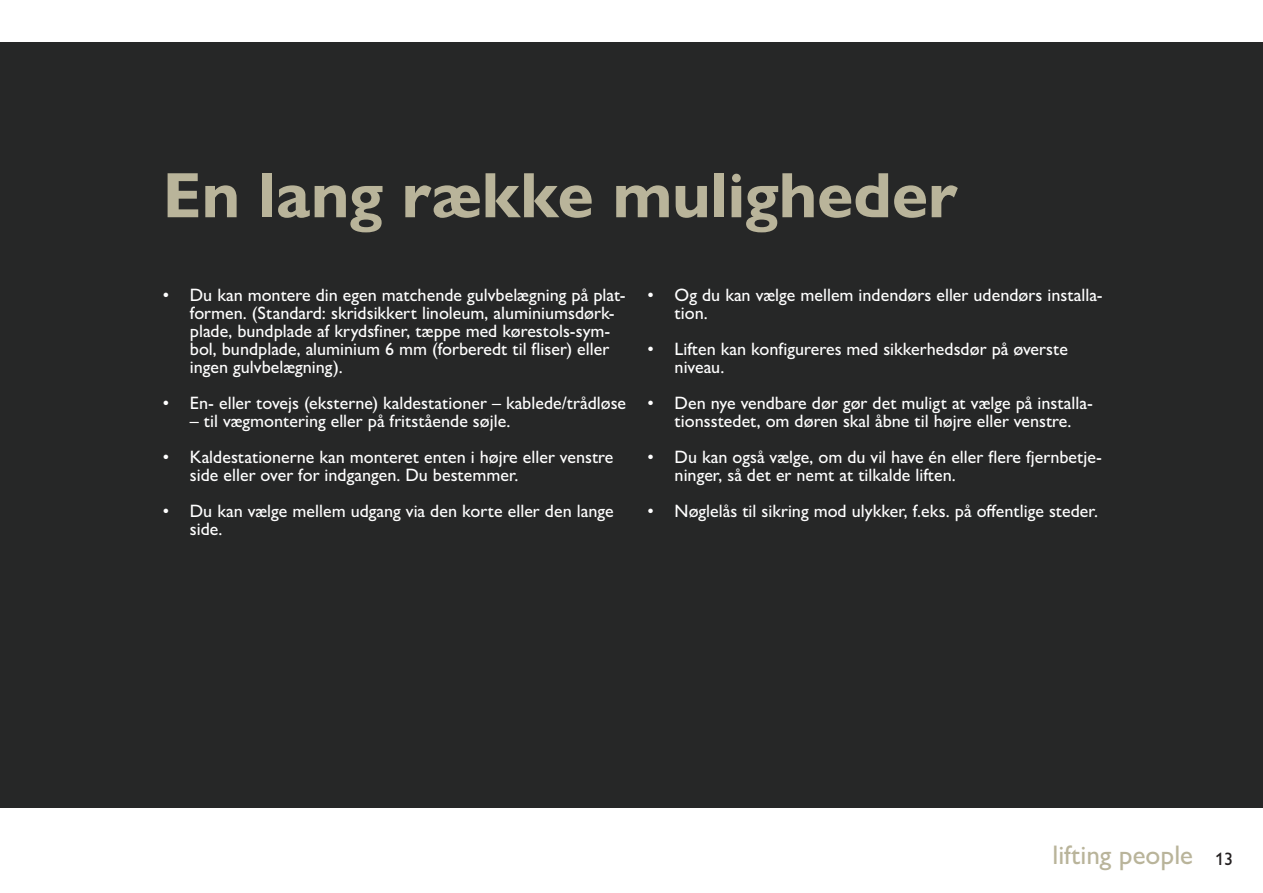
<style>
.page{position:relative;width:1263px;height:893px;background:#fff}
.page>*{position:absolute;margin:0;border:0;box-sizing:border-box;transform-origin:0 0}
.t1{font:700 64.5px "Gill Sans Nova";color:#b9b49a}
.t2{font:500 27px "Gill Sans Nova";color:#b9b49a}
.t3{font:500 18px/18px "Gill Sans Nova";color:#fff}
.s1{font-size:18px;color:#231f20}
</style>
<div class="page">
<div style="left:0;top:43px;width:1263px;height:765px;background:#262727"></div>
<h1 class="t1" style="left:163px;top:155px;width:796px">En lang række muligheder</h1>
<p class="t3" style="left:190px;top:286px;width:437px;text-indent:-27px">• Du kan montere din egen matchende gulvbelægning på plat&shy;formen. (Standard: skridsikkert linoleum, aluminiumsdørk&shy;plade, bundplade af krydsfiner, tæppe med kørestols-sym&shy;bol, bundplade, aluminium 6 mm (forberedt til fliser) eller ingen gulvbelægning).</p>
<p class="t3" style="left:163px;top:394px;width:465px">• En- eller tovejs (eksterne) kaldestationer – kablede/trådløse</p>
<p class="t3" style="left:190px;top:412px;width:322px">– til vægmontering eller på fritstående søjle.</p>
<p class="t3" style="left:190px;top:448px;width:425px;text-indent:-27px">• Kaldestationerne kan monteret enten i højre eller venstre side eller over for indgangen. Du bestemmer.</p>
<p class="t3" style="left:190px;top:502px;width:425px;text-indent:-27px">• Du kan vælge mellem udgang via den korte eller den lange side.</p>
<p class="t3" style="left:675px;top:286px;width:430px;text-indent:-27px">• Og du kan vælge mellem indendørs eller udendørs installa&shy;tion.</p>
<p class="t3" style="left:675px;top:340px;width:395px;text-indent:-27px">• Liften kan konfigureres med sikkerhedsdør på øverste niveau.</p>
<p class="t3" style="left:648px;top:394px;width:447px;text-align:center">• Den nye vendbare dør gør det muligt at vælge på installa&shy;tionsstedet, om døren skal åbne til højre eller venstre.</p>
<p class="t3" style="left:675px;top:448px;width:429px;text-indent:-27px">• Du kan også vælge, om du vil have én eller flere fjernbetje&shy;ninger, så det er nemt at tilkalde liften.</p>
<p class="t3" style="left:648px;top:502px;width:452px">• Nøglelås til sikring mod ulykker, f.eks. på offentlige steder.</p>
<h2 class="t2" style="left:1052px;top:839px;width:182px">lifting people <span class="s1">13</span></h2>
</div>
